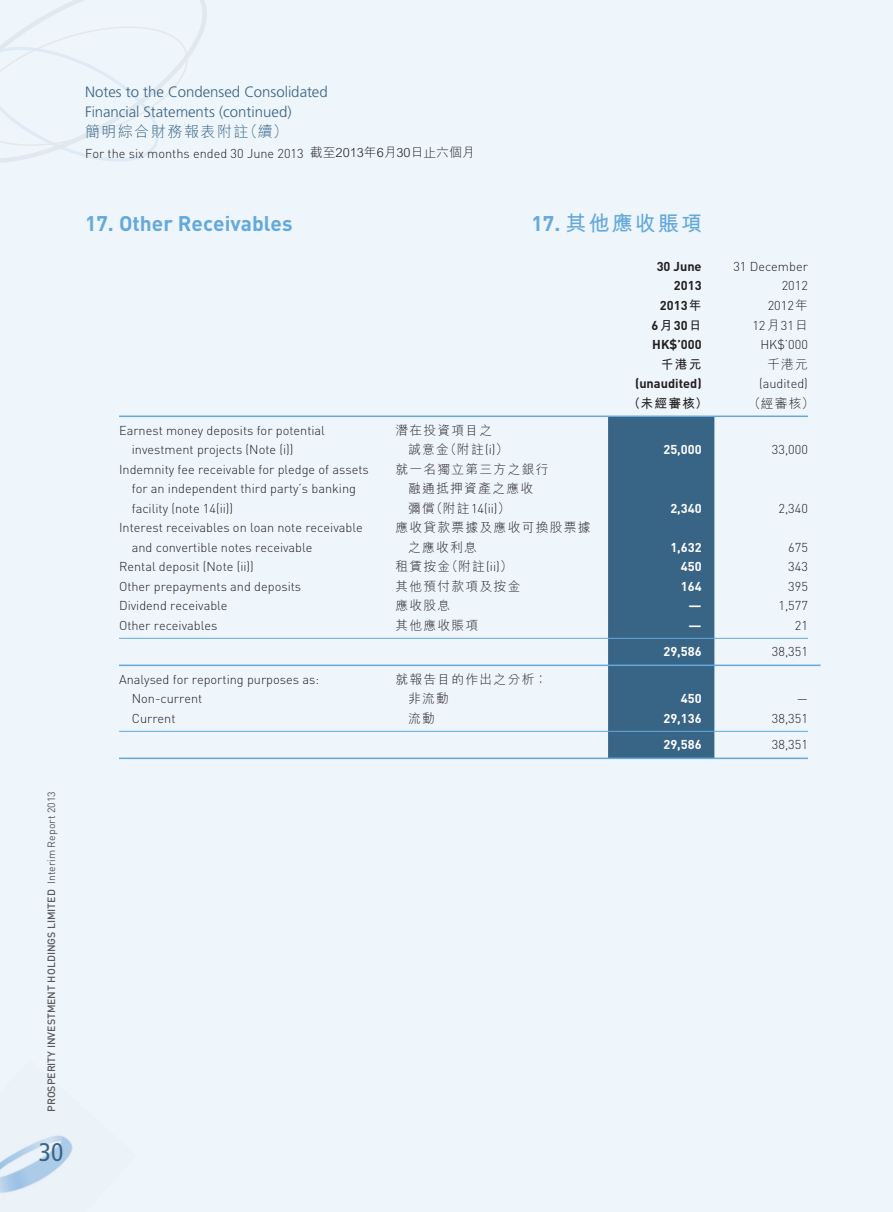
<style>
.page{position:relative;width:893px;height:1212px;background:#eef5fb}
.page>*{position:absolute;margin:0;border:0;box-sizing:border-box;transform-origin:0 0}
.t1{font:condensed 25.5px "Frutiger LT Std";color:#386485}
.t2{font:700 21px "DIN Pro";color:#64a9dc}
.t3{font:700 21px "M Hei HK";letter-spacing:.1em;color:#64a9dc}
.t4{font:300 15px/19.5px "Frutiger LT Std";color:#386485}
.t5{font:300 15px "M Hei HK";letter-spacing:.1em;color:#386485}
.t6{font:300 12.75px/19.5px "DIN Pro";color:#231f20}
.t7{font:300 12.75px/19.5px "M Hei HK";letter-spacing:.1em;color:#231f20}
.t8{font:700 12.75px "DIN Pro";color:#fff}
.t9{font:700 12.75px/19.5px "DIN Pro";color:#231f20;text-align:right}
.t10{font:700 12.75px "M Hei HK";letter-spacing:.1em;color:#231f20}
.t11{font:500 10.5px "DIN Pro";color:#57585a}
.s1{font-weight:400}
.s2{font-family:"M Hei HK"}
.s3{font-family:"DIN Pro"}
</style>
<div class="page">
<svg style="left:0;top:0;width:207px;height:162px"></svg>
<img style="left:0;top:1135px;width:73px;height:58px">
<div style="left:608px;top:417px;width:106px;height:340px;background:#386485"></div>
<hr style="left:119px;top:415px;width:689px;height:2px;background:#64a9dc">
<hr style="left:119px;top:638px;width:689px;height:1px;background:#64a9dc">
<hr style="left:119px;top:664px;width:702px;height:2px;background:#64a9dc">
<hr style="left:119px;top:731px;width:689px;height:1px;background:#64a9dc">
<hr style="left:119px;top:757px;width:689px;height:2px;background:#64a9dc">
<p class="t11" style="left:48px;top:1112px;width:322px;rotate:-90deg">PROSPERITY INVESTMENT HOLDINGS LIMITED <span class="s1">Interim Report 2013</span></p>
<h1 class="t1" style="left:39px;top:1142px;width:26px">30</h1>
<p class="t4" style="left:85px;top:84px;width:244px">Notes to the Condensed Consolidated<br>Financial Statements (continued)</p>
<p class="t5" style="left:85px;top:126px;width:204px">簡明綜合財務報表附註（續）</p>
<p class="t6" style="left:85px;top:145px;width:391px">For the six months ended 30 June 2013 <span class="s2">截至2013年6月30日止六個月</span></p>
<h2 class="t2" style="left:85px;top:215px;width:209px">17. Other Receivables</h2>
<p class="t6" style="left:132px;top:422px;width:195px;text-indent:-13px">Earnest money deposits for potential investment projects (Note (i))</p>
<p class="t7" style="left:408px;top:422px;width:101px;text-indent:-13px">潛在投資項目之誠意金（附註<span class="s3">(i)</span>）</p>
<h2 class="t3" style="left:531px;top:216px;width:172px"><span class="s3">17.</span> 其他應收賬項</h2>
<p class="t9" style="left:657px;top:258px;width:46px">30 June<br>2013</p>
<p class="t6" style="left:733px;top:258px;width:76px;text-align:right">31 December<br>2012</p>
<p class="t9" style="left:651px;top:297px;width:52px">2013<span class="s2">年<br></span>6<span class="s2">月</span>30<span class="s2">日</span></p>
<p class="t6" style="left:752px;top:297px;width:57px;text-align:right">2012<span class="s2">年<br></span>12<span class="s2">月</span>31<span class="s2">日</span></p>
<p class="t9" style="left:652px;top:336px;width:51px">HK$’000</p>
<p class="t6" style="left:760px;top:336px;width:49px">HK$’000</p>
<p class="t10" style="left:661px;top:359px;width:42px">千港元</p>
<p class="t7" style="left:767px;top:356px;width:42px">千港元</p>
<p class="t9" style="left:635px;top:375px;width:68px">(unaudited)</p>
<p class="t6" style="left:759px;top:375px;width:50px">(audited)</p>
<p class="t10" style="left:628px;top:398px;width:82px">（未經審核）</p>
<p class="t7" style="left:748px;top:395px;width:68px">（經審核）</p>
<p class="t8" style="left:663px;top:445px;width:40px">25,000</p>
<p class="t6" style="left:772px;top:441px;width:38px">33,000</p>
<p class="t6" style="left:132px;top:461px;width:238px;text-indent:-13px">Indemnity fee receivable for pledge of assets for an independent third party’s banking facility (note 14(ii))</p>
<p class="t7" style="left:408px;top:461px;width:142px;text-indent:-13px">就一名獨立第三方之銀行融通抵押資產之應收彌償（附註<span class="s3">14(ii)</span>）</p>
<p class="t6" style="left:132px;top:519px;width:232px;text-indent:-13px">Interest receivables on loan note receivable and convertible notes receivable</p>
<p class="t7" style="left:408px;top:520px;width:184px;text-indent:-13px">應收貸款票據及應收可換股票據之應收利息</p>
<p class="t8" style="left:670px;top:503px;width:33px">2,340</p>
<p class="t6" style="left:778px;top:500px;width:31px">2,340</p>
<p class="t8" style="left:670px;top:542px;width:33px">1,632</p>
<p class="t6" style="left:788px;top:539px;width:21px">675</p>
<p class="t6" style="left:119px;top:558px;width:136px">Rental deposit (Note (ii))</p>
<p class="t7" style="left:395px;top:559px;width:119px">租賃按金（附註<span class="s3">(ii)</span>）</p>
<p class="t8" style="left:681px;top:562px;width:22px">450</p>
<p class="t6" style="left:788px;top:558px;width:21px">343</p>
<p class="t6" style="left:119px;top:578px;width:184px">Other prepayments and deposits</p>
<p class="t7" style="left:395px;top:578px;width:126px">其他預付款項及按金</p>
<p class="t8" style="left:681px;top:581px;width:22px">164</p>
<p class="t6" style="left:788px;top:578px;width:21px">395</p>
<p class="t6" style="left:119px;top:597px;width:110px">Dividend receivable</p>
<p class="t7" style="left:395px;top:598px;width:56px">應收股息</p>
<p class="t8" style="left:688px;top:601px;width:15px">—</p>
<p class="t6" style="left:778px;top:597px;width:31px">1,577</p>
<p class="t6" style="left:119px;top:617px;width:100px">Other receivables</p>
<p class="t7" style="left:395px;top:617px;width:84px">其他應收賬項</p>
<p class="t8" style="left:688px;top:620px;width:15px">—</p>
<p class="t6" style="left:795px;top:617px;width:15px">21</p>
<p class="t8" style="left:663px;top:647px;width:40px">29,586</p>
<p class="t6" style="left:772px;top:643px;width:38px">38,351</p>
<p class="t6" style="left:119px;top:671px;width:202px">Analysed for reporting purposes as:</p>
<p class="t7" style="left:395px;top:671px;width:153px">就報告目的作出之分析︰</p>
<p class="t6" style="left:132px;top:690px;width:72px">Non-current</p>
<p class="t7" style="left:408px;top:691px;width:42px">非流動</p>
<p class="t8" style="left:681px;top:694px;width:22px">450</p>
<p class="t6" style="left:797px;top:690px;width:13px">—</p>
<p class="t6" style="left:132px;top:710px;width:45px">Current</p>
<p class="t7" style="left:408px;top:710px;width:28px">流動</p>
<p class="t8" style="left:663px;top:713px;width:40px">29,136</p>
<p class="t6" style="left:772px;top:710px;width:38px">38,351</p>
<p class="t8" style="left:663px;top:740px;width:40px">29,586</p>
<p class="t6" style="left:772px;top:736px;width:38px">38,351</p>
</div>
